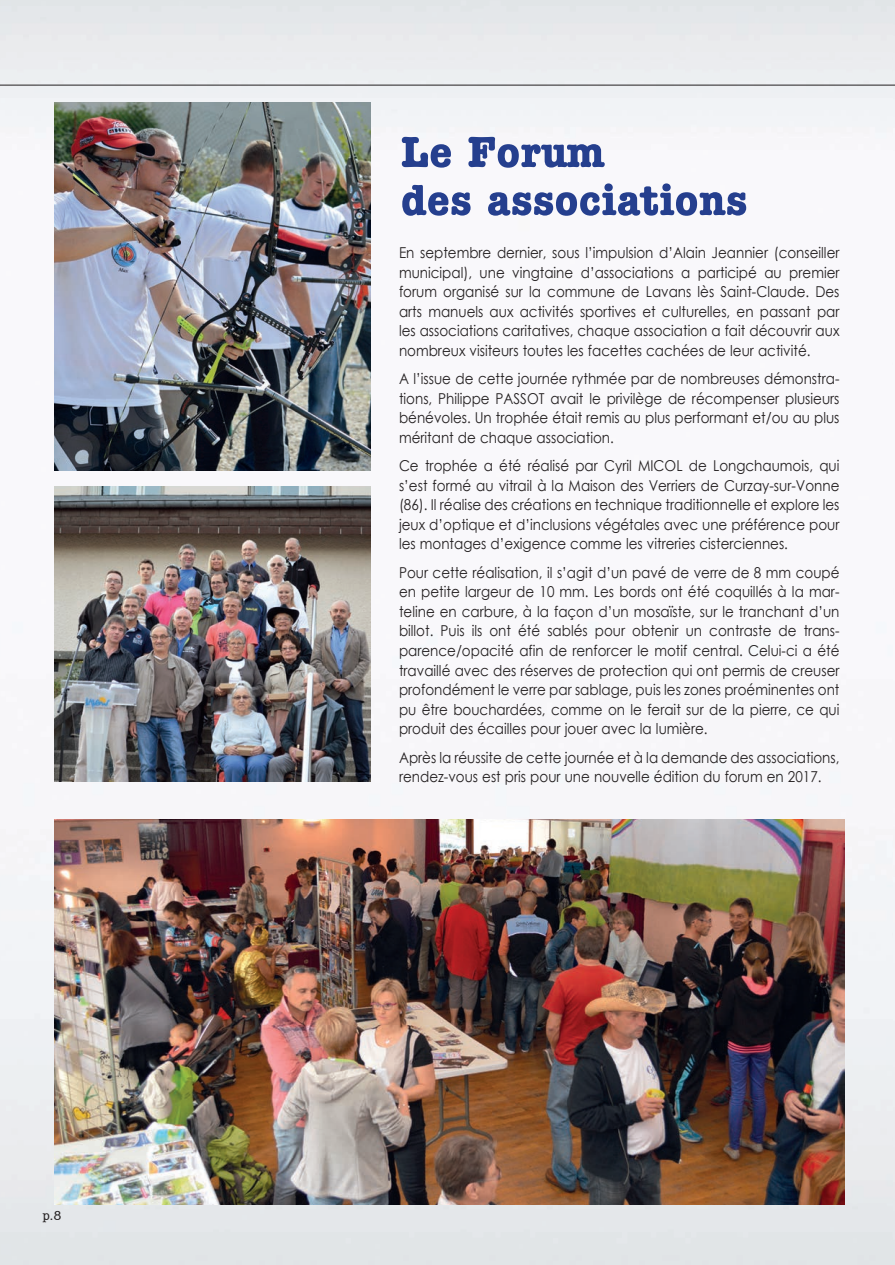
<style>
.page{position:relative;width:895px;height:1265px;background:#fff}
.page>*{position:absolute;margin:0;border:0;box-sizing:border-box;transform-origin:0 0}
.t1{font:700 condensed 45px/48px "American Typewriter";color:#253f8e;scale:1.2 1}
.t2{font:15px/19.5px "Century Gothic";color:#231f20;text-align:justify;scale:.9 1}
.t3{font:condensed 13.5px "American Typewriter";color:#231f20;scale:1.2 1}
</style>
<div class="page">
<img style="left:0;top:0;width:893px;height:1264px">
<hr style="left:0;top:85px;width:895px;height:1px;background:#231f20">
<img style="left:54px;top:102px;width:317px;height:368px">
<img style="left:54px;top:486px;width:317px;height:295px">
<img style="left:54px;top:819px;width:790px;height:385px">
<p class="t3" style="left:43px;top:1205px;width:17px">p.8</p>
<h1 class="t1" style="left:401px;top:127px;width:290px">Le Forum<br>des associations</h1>
<p class="t2" style="left:399px;top:243px;width:491px">En septembre dernier, sous l’impulsion d’Alain Jeannier (conseiller municipal), une vingtaine d’associations a participé au premier forum organisé sur la commune de Lavans lès Saint-Claude. Des arts manuels aux activités sportives et culturelles, en passant par les associations caritatives, chaque association a fait découvrir aux nombreux visiteurs toutes les facettes cachées de leur activité.</p>
<p class="t2" style="left:399px;top:369px;width:491px">A l’issue de cette journée rythmée par de nombreuses démonstra&shy;tions, Philippe PASSOT avait le privilège de récompenser plusieurs bénévoles. Un trophée était remis au plus performant et/ou au plus méritant de chaque association.</p>
<p class="t2" style="left:399px;top:456px;width:491px">Ce trophée a été réalisé par Cyril MICOL de Longchaumois, qui s’est formé au vitrail à la Maison des Verriers de Curzay-sur-Vonne (86). Il réalise des créations en technique traditionnelle et explore les jeux d’optique et d’inclusions végétales avec une préférence pour les montages d’exigence comme les vitreries cisterciennes.</p>
<p class="t2" style="left:399px;top:562px;width:491px">Pour cette réalisation, il s’agit d’un pavé de verre de 8 mm coupé en petite largeur de 10 mm. Les bords ont été coquillés à la mar&shy;teline en carbure, à la façon d’un mosaïste, sur le tranchant d’un billot. Puis ils ont été sablés pour obtenir un contraste de trans&shy;parence/opacité afin de renforcer le motif central. Celui-ci a été travaillé avec des réserves de protection qui ont permis de creuser profondément le verre par sablage, puis les zones proéminentes ont pu être bouchardées, comme on le ferait sur de la pierre, ce qui produit des écailles pour jouer avec la lumière.</p>
<p class="t2" style="left:399px;top:747px;width:491px">Après la réussite de cette journée et à la demande des associations, rendez-vous est pris pour une nouvelle édition du forum en 2017.</p>
</div>
